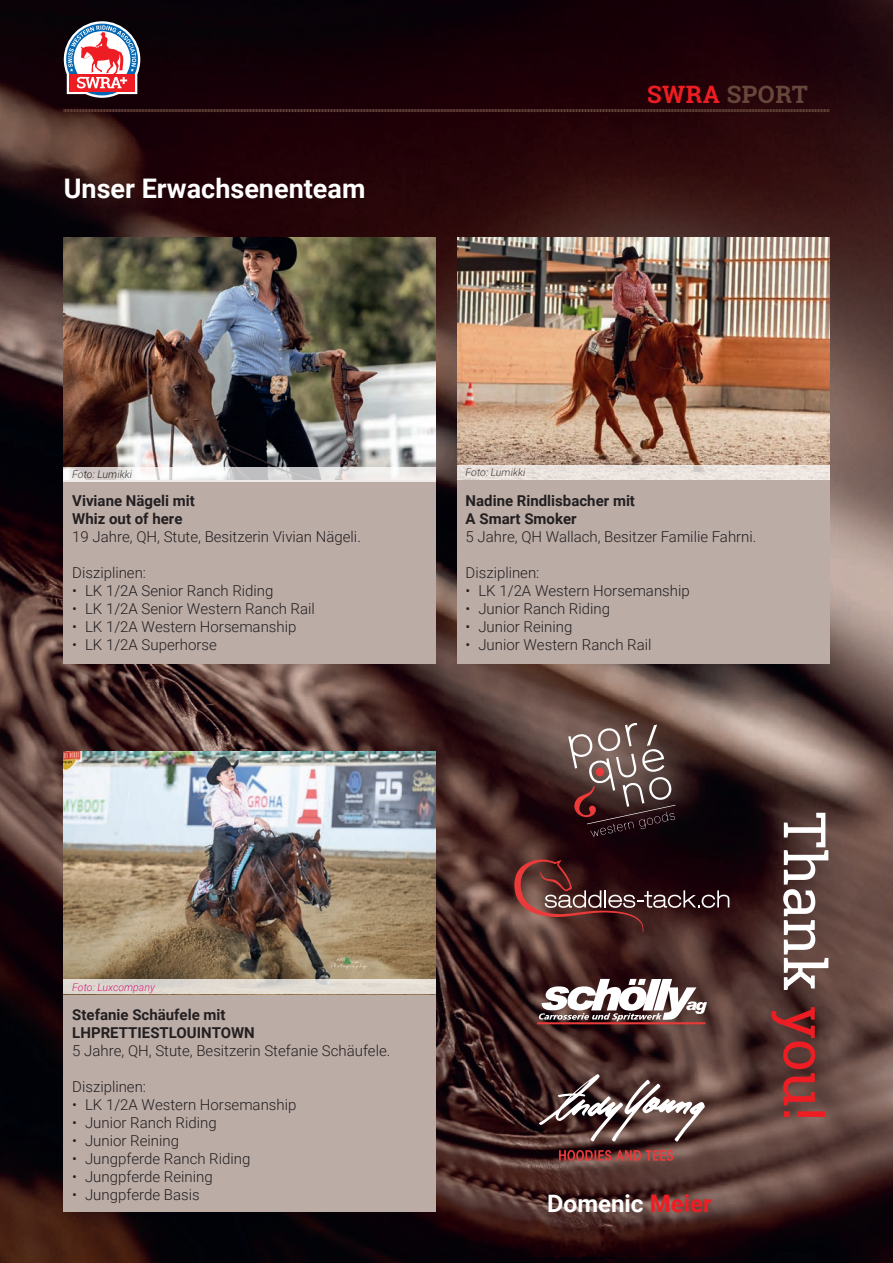
<style>
.page{position:relative;width:893px;height:1263px;background:#fff}
.page>*{position:absolute;margin:0;border:0;box-sizing:border-box;transform-origin:0 0}
.t1{font:58.5px "Roboto Slab";color:#fff}
.t2{font:700 27px "Roboto";color:#fff}
.t3{font:700 24px "Roboto";color:#fff}
.t4{font:700 24px "Roboto Slab";letter-spacing:.02em;color:#67463c}
.t5{font:300 15px "Roboto";color:#231f20}
.t6{font:700 15px/18px "Roboto";color:#231f20}
.t7{font:italic 300 10.5px "Roboto";color:#231f20}
.t8{font:italic 300 10.5px "Roboto";color:#ed028c}
.s1{color:#ee1d23}
</style>
<div class="page">
<img style="left:0;top:0;width:893px;height:1263px">
<div style="left:457px;top:472px;width:372px;height:191px;background:#bbaca6"></div>
<img style="left:457px;top:237px;width:372px;height:243px">
<div style="left:64px;top:472px;width:372px;height:191px;background:#bbaca6"></div>
<img style="left:64px;top:237px;width:372px;height:230px">
<svg style="left:64px;top:467px;width:372px;height:14px;background:#e4e2e1"></svg>
<svg style="left:457px;top:465px;width:372px;height:14px;background:#eae2dd"></svg>
<svg style="left:539px;top:1074px;width:166px;height:67px;background:#6f5956"></svg>
<svg style="left:559px;top:1150px;width:114px;height:11px"></svg>
<svg style="left:537px;top:979px;width:170px;height:45px"></svg>
<svg style="left:568px;top:723px;width:107px;height:114px;background:#604947"></svg>
<div style="left:596px;top:768px;width:8px;height:8px;background:#eb3a3a;border-radius:50%"></div>
<svg style="left:513px;top:859px;width:216px;height:73px;background:#4c2829"></svg>
<div style="left:64px;top:986px;width:372px;height:226px;background:#bbaca6"></div>
<img style="left:64px;top:752px;width:372px;height:228px">
<svg style="left:64px;top:980px;width:372px;height:14px;background:#dfdad1"></svg>
<svg style="left:63px;top:108px;width:766px;height:5px;background:#3b1c1c"></svg>
<svg style="left:64px;top:21px;width:76px;height:77px"></svg>
<h2 class="t2" style="left:64px;top:170px;width:303px">Unser Erwachsenenteam</h2>
<p class="t7" style="left:72px;top:467px;width:61px">Foto: Lumikki</p>
<p class="t7" style="left:466px;top:465px;width:61px">Foto: Lumikki</p>
<h3 class="t4" style="left:647px;top:78px;width:162px"><span class="s1">SWRA</span> SPORT</h3>
<p class="t6" style="left:72px;top:491px;width:124px">Viviane Nägeli mit<br>Whiz out of here</p>
<p class="t5" style="left:72px;top:526px;width:290px">19 Jahre, QH, Stute, Besitzerin Vivian Nägeli.</p>
<p class="t5" style="left:72px;top:562px;width:75px">Disziplinen:</p>
<p class="t5" style="left:72px;top:580px;width:203px">• LK 1/2A Senior Ranch Riding</p>
<p class="t5" style="left:72px;top:598px;width:244px">• LK 1/2A Senior Western Ranch Rail</p>
<p class="t5" style="left:72px;top:616px;width:226px">• LK 1/2A Western Horsemanship</p>
<p class="t5" style="left:72px;top:634px;width:146px">• LK 1/2A Superhorse</p>
<p class="t8" style="left:72px;top:980px;width:84px">Foto: Luxcompany</p>
<p class="t6" style="left:72px;top:1005px;width:184px">Stefanie Schäufele mit<br>LHPRETTIESTLOUINTOWN</p>
<p class="t5" style="left:72px;top:1040px;width:320px">5 Jahre, QH, Stute, Besitzerin Stefanie Schäufele.</p>
<p class="t5" style="left:72px;top:1076px;width:75px">Disziplinen:</p>
<p class="t5" style="left:72px;top:1094px;width:226px">• LK 1/2A Western Horsemanship</p>
<p class="t5" style="left:72px;top:1112px;width:146px">• Junior Ranch Riding</p>
<p class="t5" style="left:72px;top:1130px;width:108px">• Junior Reining</p>
<p class="t5" style="left:72px;top:1148px;width:180px">• Jungpferde Ranch Riding</p>
<p class="t5" style="left:72px;top:1166px;width:142px">• Jungpferde Reining</p>
<p class="t5" style="left:72px;top:1184px;width:129px">• Jungpferde Basis</p>
<p class="t6" style="left:466px;top:491px;width:171px">Nadine Rindlisbacher mit<br>A Smart Smoker</p>
<p class="t5" style="left:466px;top:526px;width:292px">5 Jahre, QH Wallach, Besitzer Familie Fahrni.</p>
<p class="t5" style="left:466px;top:562px;width:75px">Disziplinen:</p>
<p class="t5" style="left:466px;top:580px;width:226px">• LK 1/2A Western Horsemanship</p>
<p class="t5" style="left:466px;top:598px;width:146px">• Junior Ranch Riding</p>
<p class="t5" style="left:466px;top:616px;width:108px">• Junior Reining</p>
<p class="t5" style="left:466px;top:634px;width:187px">• Junior Western Ranch Rail</p>
<h3 class="t3" style="left:547px;top:1186px;width:166px">Domenic <span class="s1">Meier</span></h3>
<h1 class="t1" style="left:845px;top:812px;width:311px;rotate:90deg">Thank <span class="s1">you!</span></h1>
</div>
